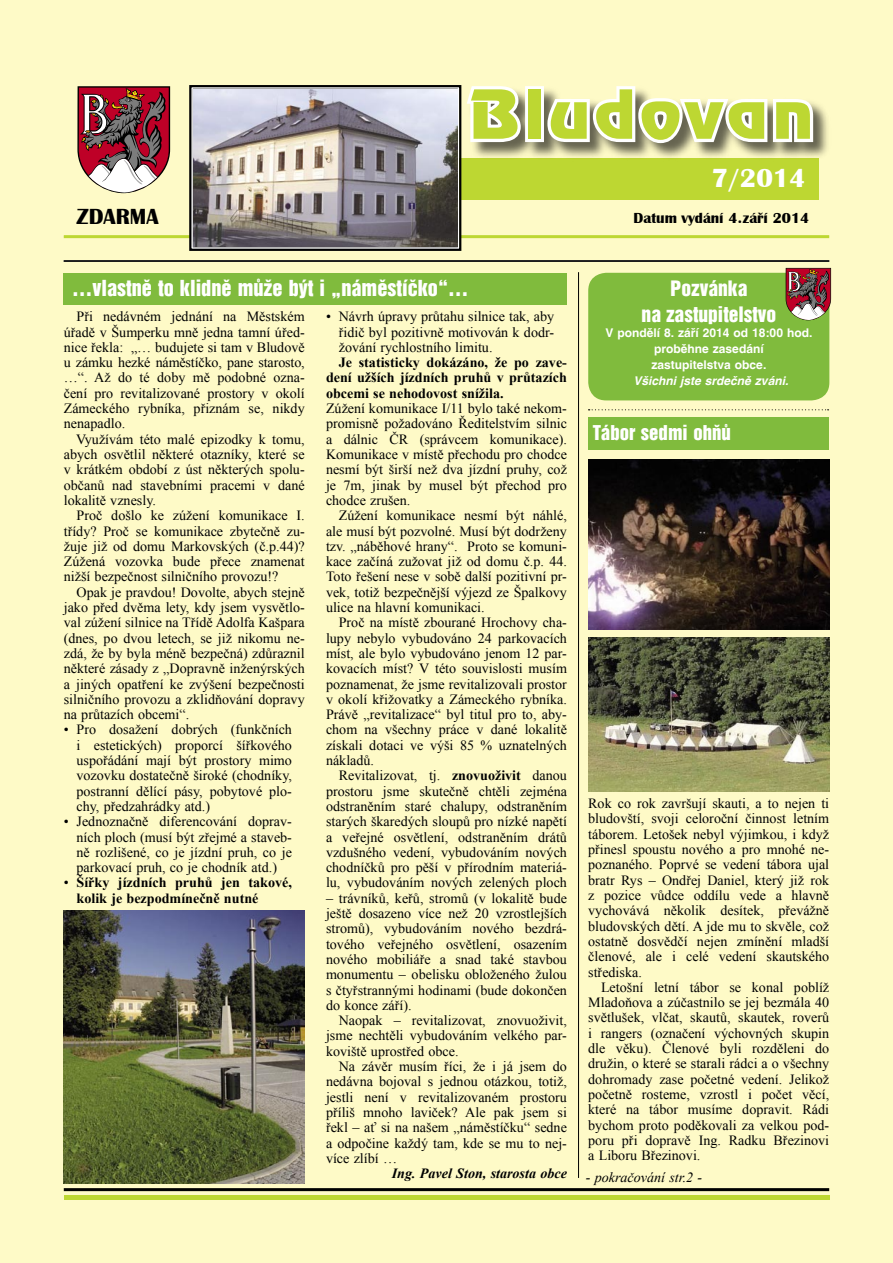
<style>
.page{position:relative;width:893px;height:1263px;background:#fefac7}
.page>*{position:absolute;margin:0;border:0;box-sizing:border-box;transform-origin:0 0}
.t1{font:60.3px "Renfrew";letter-spacing:.075em;color:#bdd732;scale:1.08 1}
.t2{font:700 27px "Britannic";color:#fff}
.t3{font:700 22.5px "Britannic";color:#000}
.t4{font:20.25px "Switzerland Inserat CE";color:#fff}
.t5{font:19.5px/25.2px "Switzerland Inserat CE";color:#fff;text-align:center}
.t6{font:18.75px "Switzerland Inserat CE";color:#fff}
.t7{font:700 15px "Britannic";color:#000}
.t8{font:14.1px/15.3px "Times New Roman";color:#000;text-align:justify}
.t9{font:700 14.1px/15.3px "Times New Roman";color:#000}
.t10{font:italic 700 14.1px "Times New Roman";color:#000}
.t11{font:italic 14.1px "Times New Roman";color:#000}
.t12{font:12px/15.8px "Switzerland CE Bold";color:#fff;text-align:center}
.t13{font:italic 12px "Switzerland CE Bold";color:#fff}
.s1{font-weight:400}
.s2{font-weight:700}
</style>
<div class="page">
<hr style="left:64px;top:1188px;width:765px;height:3px;background:#000">
<hr style="left:64px;top:1195px;width:765px;height:4px;background:#bdd732">
<hr style="left:461px;top:235px;width:368px;height:3px;background:#bdd732">
<div style="left:435px;top:158px;width:384px;height:42px;background:#bdd732"></div>
<svg style="left:77px;top:86px;width:93px;height:107px"></svg>
<hr style="left:64px;top:235px;width:126px;height:3px;background:#bdd732">
<div style="left:466px;top:85px;width:365px;height:77px;background:#000;opacity:.6"></div>
<svg style="left:466px;top:85px;width:58px;height:60px"></svg>
<div style="left:525px;top:86px;width:19px;height:56px;border:6px solid #fff"></div>
<svg style="left:543px;top:85px;width:273px;height:67px"></svg>
<svg style="left:188px;top:85px;width:274px;height:166px"></svg>
<img style="left:194px;top:90px;width:263px;height:156px">
<hr style="left:64px;top:260px;width:765px;height:2px;background:#000">
<hr style="left:578px;top:272px;width:1px;height:906px;background:#000">
<svg style="left:589px;top:409px;width:240px;height:1px"></svg>
<div style="left:64px;top:273px;width:503px;height:32px;background:#80bb3d"></div>
<svg style="left:588px;top:268px;width:243px;height:132px"></svg>
<div style="left:588px;top:418px;width:241px;height:32px;background:#80bb3d"></div>
<img style="left:588px;top:459px;width:241px;height:170px">
<img style="left:588px;top:638px;width:241px;height:153px">
<img style="left:64px;top:910px;width:241px;height:273px">
<h1 class="t1" style="left:469px;top:76px;width:320px">Bludovan</h1>
<h2 class="t2" style="left:712px;top:163px;width:95px">7/2014</h2>
<h3 class="t3" style="left:77px;top:203px;width:84px">ZDARMA</h3>
<p class="t7" style="left:634px;top:210px;width:177px">Datum vydání 4.zárí 2014</p>
<p class="t7" style="left:757px;top:210px;width:9px">ˇ</p>
<h3 class="t4" style="left:72px;top:276px;width:398px">…vlastně to klidně může být i „náměstíčko“…</h3>
<p class="t8" style="left:64px;top:309px;width:242px;text-indent:13px">Při nedávném jednání na Městském úřadě v Šumperku mně jedna tamní úřed&shy;nice řekla: „… budujete si tam v Bludově u zámku hezké náměstíčko, pane starosto, …“. Až do té doby mě podobné ozna&shy;čení pro revitalizované prostory v okolí Zámeckého rybníka, přiznám se, nikdy nenapadlo.</p>
<p class="t8" style="left:64px;top:431px;width:242px;text-indent:13px">Využívám této malé epizodky k tomu, abych osvětlil některé otazníky, které se v krátkém období z úst některých spolu&shy;občanů nad stavebními pracemi v dané lokalitě vznesly.</p>
<p class="t8" style="left:64px;top:508px;width:242px;text-indent:13px">Proč došlo ke zúžení komunikace I. třídy? Proč se komunikace zbytečně zu&shy;žuje již od domu Markovských (č.p.44)?<br>Zúžená vozovka bude přece znamenat nižší bezpečnost silničního provozu!?</p>
<p class="t8" style="left:64px;top:584px;width:242px;text-indent:13px">Opak je pravdou! Dovolte, abych stejně jako před dvěma lety, kdy jsem vysvětlo&shy;val zúžení silnice na Třídě Adolfa Kašpara (dnes, po dvou letech, se již nikomu ne&shy;zdá, že by byla méně bezpečná) zdůraznil některé zásady z „Dopravně inženýrských a jiných opatření ke zvýšení bezpečnosti silničního provozu a zklidňování dopravy na průtazích obcemi“.</p>
<p class="t8" style="left:77px;top:722px;width:217px;text-indent:-13px">• Pro dosažení dobrých (funkčních i estetických) proporcí šířkového uspořádání mají být prostory mimo vozovku dostatečně široké (chodníky, postranní dělící pásy, pobytové plo&shy;chy, předzahrádky atd.)</p>
<p class="t8" style="left:77px;top:814px;width:217px;text-indent:-13px">• Jednoznačně diferencování doprav&shy;ních ploch (musí být zřejmé a staveb&shy;ně rozlišené, co je jízdní pruh, co je parkovací pruh, co je chodník atd.)</p>
<p class="t9" style="left:77px;top:875px;width:217px;text-indent:-13px"><span class="s1">•</span> Šířky jízdních pruhů jen takové, kolik je bezpodmínečně nutné</p>
<p class="t8" style="left:339px;top:309px;width:217px;text-indent:-13px">• Návrh úpravy průtahu silnice tak, aby řidič byl pozitivně motivován k dodr&shy;žování rychlostního limitu.</p>
<p class="t9" style="left:326px;top:354px;width:242px;text-align:justify;text-indent:13px">Je statisticky dokázáno, že po zave&shy;dení užších jízdních pruhů v průtazích obcemi se nehodovost snížila.</p>
<p class="t8" style="left:326px;top:400px;width:242px">Zúžení komunikace I/11 bylo také nekom&shy;promisně požadováno Ředitelstvím silnic a dálnic ČR (správcem komunikace).<br>Komunikace v místě přechodu pro chodce nesmí být širší než dva jízdní pruhy, což je 7m, jinak by musel být přechod pro chodce zrušen.</p>
<p class="t8" style="left:326px;top:508px;width:242px;text-indent:13px">Zúžení komunikace nesmí být náhlé, ale musí být pozvolné. Musí být dodrženy tzv. „náběhové hrany“. Proto se komuni&shy;kace začíná zužovat již od domu č.p. 44.<br>Toto řešení nese v sobě další pozitivní pr&shy;vek, totiž bezpečnější výjezd ze Špalkovy ulice na hlavní komunikaci.</p>
<p class="t8" style="left:326px;top:615px;width:242px;text-indent:13px">Proč na místě zbourané Hrochovy cha&shy;lupy nebylo vybudováno 24 parkovacích míst, ale bylo vybudováno jenom 12 par&shy;kovacích míst? V této souvislosti musím poznamenat, že jsme revitalizovali prostor v okolí křižovatky a Zámeckého rybníka.<br>Právě „revitalizace“ byl titul pro to, aby&shy;chom na všechny práce v dané lokalitě získali dotaci ve výši 85 % uznatelných nákladů.</p>
<p class="t8" style="left:326px;top:768px;width:242px;text-indent:13px">Revitalizovat, tj. <span class="s2">znovuoživit</span> danou prostoru jsme skutečně chtěli zejména odstraněním staré chalupy, odstraněním starých škaredých sloupů pro nízké napětí a veřejné osvětlení, odstraněním drátů vzdušného vedení, vybudováním nových chodníčků pro pěší v přírodním materiá&shy;lu, vybudováním nových zelených ploch</p>
<p class="t8" style="left:326px;top:890px;width:242px">– trávníků, keřů, stromů (v lokalitě bude ještě dosazeno více než 20 vzrostlejších stromů), vybudováním nového bezdrá&shy;tového veřejného osvětlení, osazením nového mobiliáře a snad také stavbou monumentu – obelisku obloženého žulou s čtyřstrannými hodinami (bude dokončen do konce září).</p>
<p class="t8" style="left:326px;top:1012px;width:242px;text-indent:13px">Naopak – revitalizovat, znovuoživit, jsme nechtěli vybudováním velkého par&shy;koviště uprostřed obce.</p>
<p class="t8" style="left:326px;top:1058px;width:242px;text-indent:13px">Na závěr musím říci, že i já jsem do nedávna bojoval s jednou otázkou, totiž, jestli není v revitalizovaném prostoru příliš mnoho laviček? Ale pak jsem si řekl – ať si na našem „náměstíčku“ sedne a odpočine každý tam, kde se mu to nej&shy;více zlíbí …</p>
<p class="t10" style="left:392px;top:1163px;width:177px">Ing. Pavel Ston, starosta obce</p>
<h3 class="t5" style="left:642px;top:276px;width:136px">Pozvánka<br>na zastupitelstvo</h3>
<p class="t12" style="left:606px;top:325px;width:208px">V pondělí 8. září 2014 od 18:00 hod. proběhne zasedání<br>zastupitelstva obce.</p>
<p class="t13" style="left:634px;top:373px;width:156px">Všichni jste srdečně zváni.</p>
<h3 class="t6" style="left:593px;top:421px;width:140px">Tábor sedmi ohňů</h3>
<p class="t8" style="left:588px;top:795px;width:242px">Rok co rok završují skauti, a to nejen ti bludovští, svoji celoroční činnost letním táborem. Letošek nebyl výjimkou, i když přinesl spoustu nového a pro mnohé ne&shy;poznaného. Poprvé se vedení tábora ujal bratr Rys – Ondřej Daniel, který již rok z pozice vůdce oddílu vede a hlavně vychovává několik desítek, převážně bludovských dětí. A jde mu to skvěle, což ostatně dosvědčí nejen zmínění mladší členové, ale i celé vedení skautského střediska.</p>
<p class="t8" style="left:588px;top:979px;width:242px;text-indent:13px">Letošní letní tábor se konal poblíž Mladoňova a zúčastnilo se jej bezmála 40 světlušek, vlčat, skautů, skautek, roverů i rangers (označení výchovných skupin dle věku). Členové byli rozděleni do družin, o které se starali rádci a o všechny dohromady zase početné vedení. Jelikož početně rosteme, vzrostl i počet věcí, které na tábor musíme dopravit. Rádi bychom proto poděkovali za velkou pod&shy;poru při dopravě Ing. Radku Březinovi a Liboru Březinovi.</p>
<p class="t11" style="left:586px;top:1167px;width:118px">- pokračování str.2 -</p>
</div>
